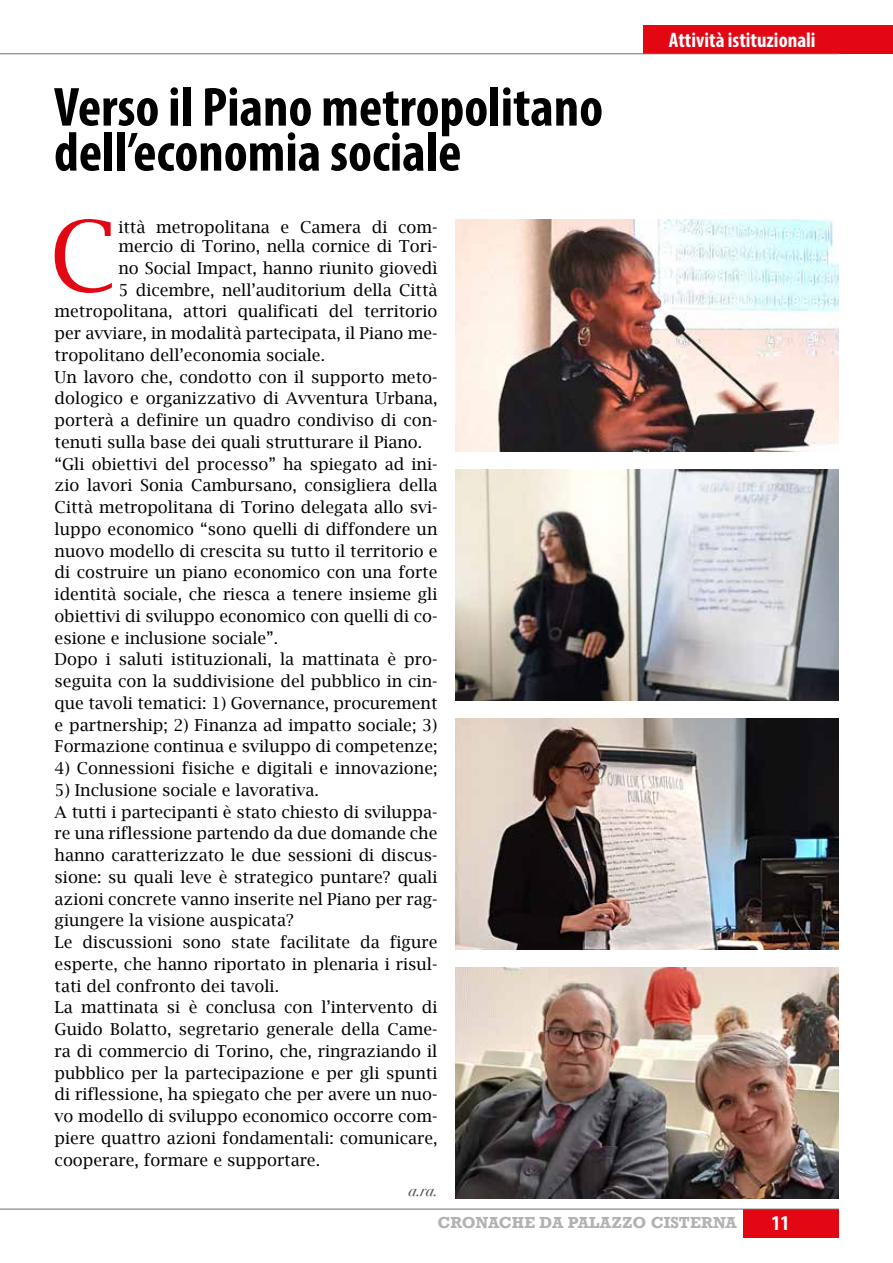
<style>
.page{position:relative;width:893px;height:1263px;background:#fff}
.page>*{position:absolute;margin:0;border:0;box-sizing:border-box;transform-origin:0 0}
.t1{font:97.5px "Lucida Bright";color:#e30613}
.t2{font:700 condensed 55.5px/45px "Myriad Pro";color:#000}
.t3{font:700 condensed 21px "Myriad Pro";color:#fff}
.t4{font:16.5px/21.8px "Lucida Bright";color:#000}
.t5{font:italic 16.5px "Bodoni Svty Two ITCTT";color:#575756}
.t6{font:700 15px "Rockwell";letter-spacing:.01em;color:#b3b2b2}
</style>
<div class="page">
<div style="left:643px;top:25px;width:250px;height:28px;background:#e30613"></div>
<hr style="left:0;top:54px;width:839px;height:1px;background:#706f6f">
<div style="left:743px;top:1209px;width:96px;height:28px;background:#e30613"></div>
<hr style="left:0;top:1209px;width:839px;height:1px;background:#706f6f">
<img style="left:455px;top:220px;width:383px;height:231px">
<img style="left:455px;top:469px;width:383px;height:231px">
<img style="left:455px;top:718px;width:383px;height:231px">
<img style="left:455px;top:968px;width:383px;height:231px">
<h2 class="t2" style="left:54px;top:83px;width:551px">Verso il Piano metropolitano dell’economia sociale</h2>
<h1 class="t1" style="left:50px;top:197px;width:69px">C</h1>
<p class="t4" style="left:118px;top:217px;width:321px;line-height:19.5px">ittà metropolitana e Camera di com&shy;mercio di Torino, nella cornice di Tori-</p>
<p class="t4" style="left:118px;top:257px;width:321px">no Social Impact, hanno riunito giovedì</p>
<p class="t4" style="left:118px;top:279px;width:321px">5 dicembre, nell’auditorium della Città</p>
<p class="t4" style="left:55px;top:300px;width:384px">metropolitana, attori qualificati del territorio</p>
<p class="t4" style="left:55px;top:322px;width:384px">per avviare, in modalità partecipata, il Piano me-</p>
<p class="t4" style="left:55px;top:344px;width:272px">tropolitano dell’economia sociale.</p>
<p class="t4" style="left:55px;top:366px;width:384px">Un lavoro che, condotto con il supporto meto-</p>
<p class="t4" style="left:55px;top:387px;width:384px">dologico e organizzativo di Avventura Urbana,</p>
<p class="t4" style="left:55px;top:409px;width:384px">porterà a definire un quadro condiviso di con-</p>
<p class="t4" style="left:55px;top:431px;width:369px">tenuti sulla base dei quali strutturare il Piano.</p>
<p class="t4" style="left:55px;top:453px;width:384px">“Gli obiettivi del processo” ha spiegato ad ini-</p>
<p class="t4" style="left:55px;top:474px;width:384px">zio lavori Sonia Cambursano, consigliera della</p>
<p class="t4" style="left:55px;top:496px;width:384px">Città metropolitana di Torino delegata allo svi-</p>
<p class="t4" style="left:55px;top:518px;width:384px">luppo economico “sono quelli di diffondere un</p>
<p class="t4" style="left:55px;top:540px;width:384px">nuovo modello di crescita su tutto il territorio e</p>
<p class="t4" style="left:55px;top:561px;width:384px">di costruire un piano economico con una forte</p>
<p class="t4" style="left:55px;top:583px;width:384px">identità sociale, che riesca a tenere insieme gli</p>
<p class="t4" style="left:55px;top:605px;width:384px">obiettivi di sviluppo economico con quelli di co-</p>
<p class="t4" style="left:55px;top:627px;width:225px">esione e inclusione sociale”.</p>
<p class="t4" style="left:55px;top:648px;width:384px">Dopo i saluti istituzionali, la mattinata è pro-</p>
<p class="t4" style="left:55px;top:670px;width:384px">seguita con la suddivisione del pubblico in cin-</p>
<p class="t4" style="left:55px;top:692px;width:384px">que tavoli tematici: 1) Governance, procurement</p>
<p class="t4" style="left:55px;top:713px;width:384px">e partnership; 2) Finanza ad impatto sociale; 3)</p>
<p class="t4" style="left:55px;top:735px;width:384px">Formazione continua e sviluppo di competenze;</p>
<p class="t4" style="left:55px;top:757px;width:384px">4) Connessioni fisiche e digitali e innovazione;</p>
<p class="t4" style="left:55px;top:779px;width:384px">5) Inclusione sociale e lavorativa.<br>A tutti i partecipanti è stato chiesto di sviluppa&shy;re una riflessione partendo da due domande che hanno caratterizzato le due sessioni di discus&shy;sione: su quali leve è strategico puntare? quali azioni concrete vanno inserite nel Piano per rag&shy;giungere la visione auspicata?<br>Le discussioni sono state facilitate da figure esperte, che hanno riportato in plenaria i risul&shy;tati del confronto dei tavoli.<br>La mattinata si è conclusa con l’intervento di Guido Bolatto, segretario generale della Came&shy;ra di commercio di Torino, che, ringraziando il pubblico per la partecipazione e per gli spunti di riflessione, ha spiegato che per avere un nuo&shy;vo modello di sviluppo economico occorre com&shy;piere quattro azioni fondamentali: comunicare, cooperare, formare e supportare.</p>
<p class="t5" style="left:408px;top:1180px;width:30px">a.ra.</p>
<p class="t3" style="left:669px;top:27px;width:148px">Attività istituzionali</p>
<p class="t6" style="left:438px;top:1218px;width:301px">CRONACHE DA PALAZZO CISTERNA</p>
<p class="t3" style="left:772px;top:1210px;width:19px">11</p>
</div>
